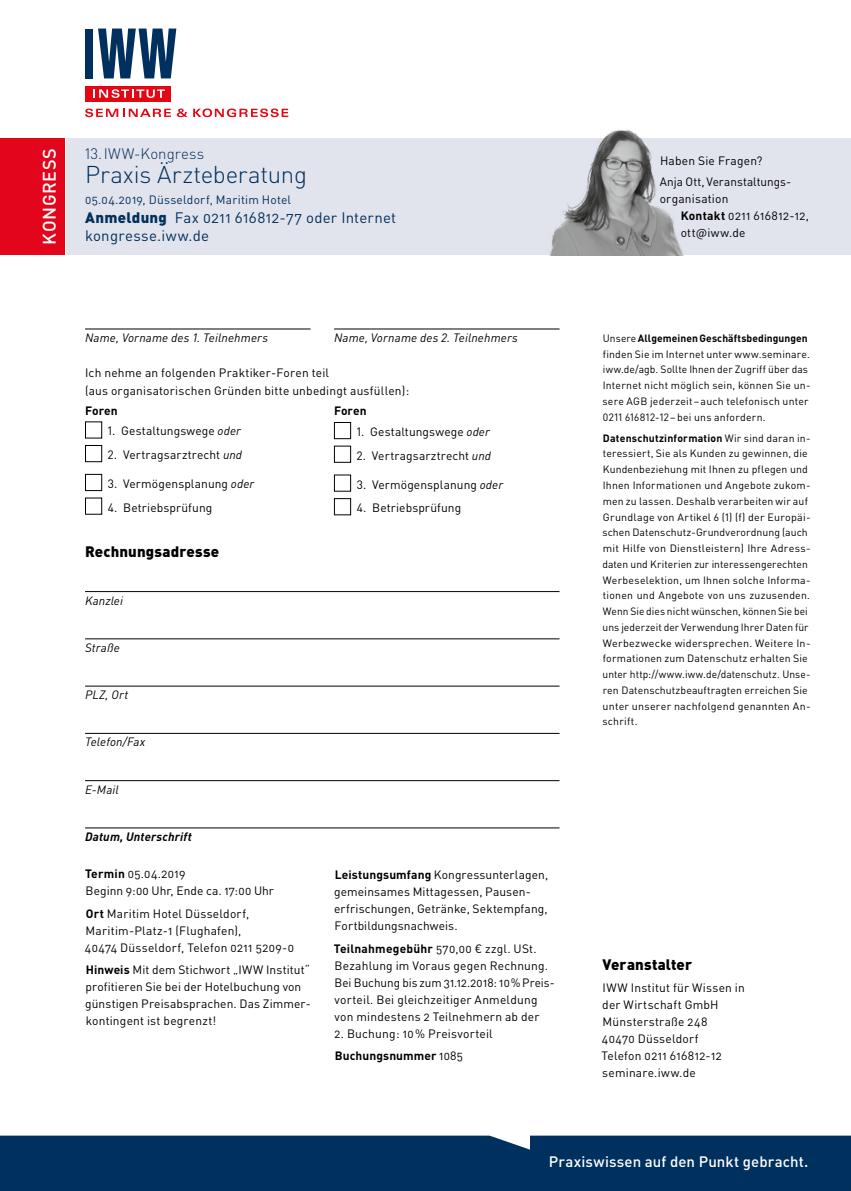
<style>
.page{position:relative;width:851px;height:1191px;background:#fff}
.page>*{position:absolute;margin:0;border:0;box-sizing:border-box;transform-origin:0 0}
.t1{font:300 24px "DIN Pro";letter-spacing:-.005em;color:#00305d}
.t2{font:500 18px "DIN Pro";letter-spacing:.03em;color:#fff}
.t3{font:15px/18.8px "DIN Pro";letter-spacing:.015em;color:#00305d}
.t4{font:500 15px "DIN Pro";letter-spacing:.01em;color:#fff}
.t5{font:900 15px "DIN Pro";letter-spacing:.01em;color:#000}
.t6{font:300 15px "DIN Pro";letter-spacing:.01em;color:#00305d}
.t7{font:12px/17.1px "DIN Pro";letter-spacing:.015em;color:#000}
.t8{font:italic 12px "DIN Pro";letter-spacing:.015em;color:#000}
.t9{font:12px "DIN Pro";letter-spacing:.015em;color:#00305d}
.t10{font:italic 700 12px "DIN Pro";letter-spacing:.015em;color:#000}
.t11{font:700 12px "DIN Pro";letter-spacing:.005em;color:#000}
.t12{font:10.5px/15.8px "DIN Pro";letter-spacing:.015em;color:#000}
.s1{font-weight:900}
.s2{font-weight:700}
.s3{font-style:italic}
</style>
<div class="page">
<div style="left:0;top:1135px;width:850px;height:56px;background:#00305d"></div>
<div style="left:67px;top:138px;width:783px;height:117px;background:#e1e3ed"></div>
<hr style="left:85px;top:329px;width:225px;height:1px;background:#000">
<hr style="left:334px;top:329px;width:225px;height:1px;background:#000">
<hr style="left:85px;top:591px;width:474px;height:1px;background:#000">
<hr style="left:85px;top:638px;width:474px;height:1px;background:#000">
<hr style="left:85px;top:686px;width:474px;height:1px;background:#000">
<hr style="left:85px;top:733px;width:474px;height:1px;background:#000">
<hr style="left:85px;top:780px;width:474px;height:1px;background:#000">
<hr style="left:85px;top:827px;width:474px;height:1px;background:#000">
<svg style="left:85px;top:108px;width:86px;height:9px"></svg>
<svg style="left:177px;top:108px;width:10px;height:9px"></svg>
<svg style="left:193px;top:108px;width:95px;height:9px"></svg>
<div style="left:85px;top:86px;width:86px;height:15px;background:#e30613"></div>
<svg style="left:93px;top:89px;width:72px;height:9px"></svg>
<div style="left:85px;top:29px;width:8px;height:49px;background:#00305d"></div>
<svg style="left:98px;top:29px;width:78px;height:49px"></svg>
<img style="left:549px;top:129px;width:135px;height:126px">
<div style="left:85px;top:421px;width:17px;height:17px;border:1px solid #000"></div>
<div style="left:85px;top:445px;width:17px;height:17px;border:1px solid #000"></div>
<div style="left:85px;top:474px;width:17px;height:17px;border:1px solid #000"></div>
<div style="left:85px;top:497px;width:17px;height:17px;border:1px solid #000"></div>
<div style="left:334px;top:422px;width:17px;height:17px;border:1px solid #000"></div>
<div style="left:334px;top:446px;width:17px;height:17px;border:1px solid #000"></div>
<div style="left:334px;top:474px;width:17px;height:17px;border:1px solid #000"></div>
<div style="left:334px;top:498px;width:17px;height:17px;border:1px solid #000"></div>
<div style="left:0;top:138px;width:64px;height:117px;background:#e3051b"></div>
<h2 class="t2" style="left:37px;top:245px;width:97px;rotate:-90deg">KONGRESS</h2>
<p class="t6" style="left:85px;top:144px;width:120px">13. IWW-Kongress</p>
<h1 class="t1" style="left:85px;top:158px;width:223px">Praxis Ärzteberatung</h1>
<p class="t9" style="left:85px;top:191px;width:207px">05.04.2019, Düsseldorf, Maritim Hotel</p>
<p class="t3" style="left:85px;top:207px;width:312px"><span class="s1">Anmeldung</span> Fax 0211 616812-77 oder Internet kongresse.iww.de</p>
<p class="t7" style="left:659px;top:149px;width:133px;line-height:21px">Haben Sie Fragen?<br>Anja Ott, Veranstaltungs-</p>
<p class="t7" style="left:680px;top:189px;width:130px;text-indent:-21px">organisation<br><span class="s2">Kontakt</span> 0211 616812-12, ott@iww.de</p>
<p class="t8" style="left:85px;top:330px;width:184px">Name, Vorname des 1. Teilnehmers</p>
<p class="t8" style="left:334px;top:330px;width:185px">Name, Vorname des 2. Teilnehmers</p>
<p class="t7" style="left:85px;top:364px;width:326px">Ich nehme an folgenden Praktiker-Foren teil<br>(aus organisatorischen Gründen bitte unbedingt ausfüllen):</p>
<p class="t11" style="left:85px;top:402px;width:34px">Foren</p>
<p class="t7" style="left:108px;top:422px;width:134px">1. Gestaltungswege <span class="s3">oder</span></p>
<p class="t7" style="left:108px;top:446px;width:136px">2. Vertragsarztrecht <span class="s3">und</span></p>
<p class="t7" style="left:108px;top:474px;width:148px">3. Vermögensplanung <span class="s3">oder</span></p>
<p class="t7" style="left:108px;top:498px;width:106px">4. Betriebsprüfung</p>
<p class="t5" style="left:85px;top:542px;width:136px">Rechnungsadresse</p>
<p class="t8" style="left:85px;top:593px;width:39px">Kanzlei</p>
<p class="t8" style="left:85px;top:640px;width:36px">Straße</p>
<p class="t8" style="left:85px;top:687px;width:45px">PLZ, Ort</p>
<p class="t8" style="left:85px;top:734px;width:62px">Telefon/Fax</p>
<p class="t8" style="left:85px;top:782px;width:35px">E-Mail</p>
<p class="t10" style="left:85px;top:828px;width:108px">Datum, Unterschrift</p>
<p class="t7" style="left:85px;top:865px;width:190px"><span class="s2">Termin</span> 05.04.2019<br>Beginn 9:00 Uhr, Ende ca. 17:00 Uhr</p>
<p class="t7" style="left:85px;top:904px;width:211px"><span class="s2">Ort</span> Maritim Hotel Düsseldorf,<br>Maritim-Platz-1 (Flughafen),<br>40474 Düsseldorf, Telefon 0211 5209-0</p>
<p class="t7" style="left:85px;top:960px;width:227px"><span class="s2">Hinweis</span> Mit dem Stichwort „IWW Institut“ profitieren Sie bei der Hotelbuchung von günstigen Preisabsprachen. Das Zimmer&shy;kontingent ist begrenzt!</p>
<p class="t11" style="left:334px;top:403px;width:34px">Foren</p>
<p class="t7" style="left:357px;top:423px;width:134px">1. Gestaltungswege <span class="s3">oder</span></p>
<p class="t7" style="left:357px;top:446px;width:136px">2. Vertragsarztrecht <span class="s3">und</span></p>
<p class="t7" style="left:357px;top:475px;width:148px">3. Vermögensplanung <span class="s3">oder</span></p>
<p class="t7" style="left:357px;top:499px;width:106px">4. Betriebsprüfung</p>
<p class="t7" style="left:334px;top:865px;width:215px"><span class="s2">Leistungsumfang</span> Kongressunterlagen, gemeinsames Mittagessen, Pausen&shy;erfrischungen, Getränke, Sektempfang, Fortbildungsnachweis.</p>
<p class="t7" style="left:334px;top:939px;width:222px"><span class="s2">Teilnahmegebühr</span> 570,00 € zzgl. USt.<br>Bezahlung im Voraus gegen Rechnung.<br>Bei Buchung bis zum 31.12.2018: 10 % Preis&shy;vorteil. Bei gleichzeitiger Anmeldung von mindestens 2 Teilnehmern ab der</p>
<p class="t7" style="left:334px;top:1022px;width:160px;line-height:22.4px">2. Buchung: 10 % Preisvorteil<br><span class="s2">Buchungsnummer</span> 1085</p>
<p class="t12" style="left:602px;top:330px;width:210px">Unsere <span class="s2">Allgemeinen Geschäfts bedin gun gen </span>fin den Sie im Internet unter www.seminare. iww.de/agb. Sollte Ihnen der Zugriff über das Internet nicht mög lich sein, können Sie un&shy;se re AGB jederzeit – auch telefonisch unter 0211 616812-12 – bei uns anfordern.</p>
<p class="t12" style="left:602px;top:429px;width:210px"><span class="s2">Datenschutzinformation</span> Wir sind daran in&shy;teressiert, Sie als Kunden zu gewinnen, die Kundenbeziehung mit Ihnen zu pflegen und Ihnen Informationen und Angebote zukom&shy;men zu lassen. Deshalb verarbeiten wir auf Grundlage von Artikel 6 (1) (f) der Europäi&shy;schen Datenschutz-Grundverordnung (auch mit Hilfe von Dienstleistern) Ihre Adress&shy;daten und Kriterien zur interessengerechten Werbeselektion, um Ihnen solche Informa&shy;tionen und Angebote von uns zuzusenden.<br>Wenn Sie dies nicht wünschen, können Sie bei uns jederzeit der Verwendung Ihrer Daten für Werbezwecke widersprechen. Weitere In&shy;for mationen zum Datenschutz erhalten Sie unter http://www.iww.de/datenschutz. Un se&shy;ren Daten schutzbeauftragten er reichen Sie unter unserer nachfolgend genannten An&shy;schrift.</p>
<p class="t5" style="left:602px;top:954px;width:91px">Veranstalter</p>
<p class="t7" style="left:601px;top:978px;width:145px">IWW Institut für Wissen in der Wirtschaft GmbH<br>Münsterstraße 248<br>40470 Düsseldorf<br>Telefon 0211 616812-12 seminare.iww.de</p>
<p class="t4" style="left:549px;top:1151px;width:261px">Praxiswissen auf den Punkt gebracht.</p>
</div>
